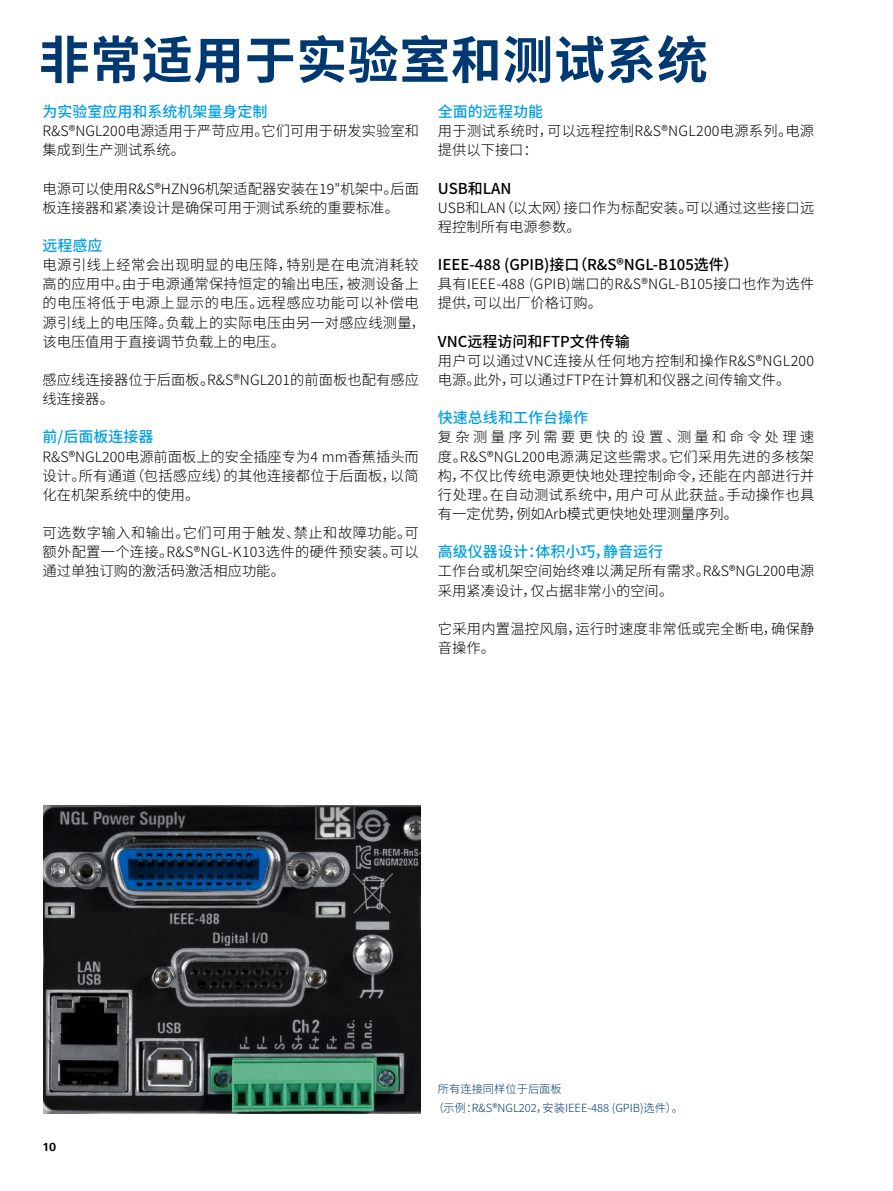
<style>
.page{position:relative;width:893px;height:1191px;background:#fff}
.page>*{position:absolute;margin:0;border:0;box-sizing:border-box;transform-origin:0 0}
.Seiten_Headline_34Pt{font:700 51px "Source Han Sans SC";letter-spacing:.01em;color:#003872}
.Absatzfett_cyan{font:500 15px "Source Han Sans SC";color:#009ee3}
.Absatzfett_schwarz{font:500 15px "Source Han Sans SC";color:#000}
.Haupttext_ohne_Absta{font:300 14.25px/19.2px "Source Han Sans SC";letter-spacing:.015em;color:#000}
.Haupttext{font:300 14.25px/19.2px "Source Han Sans SC";letter-spacing:.005em;color:#000}
.Bildunterschrift{font:300 11.25px "Source Han Sans SC";color:#003872}
.t1{font:700 11.25px "Linotype Univers 630";color:#000}
</style>
<div class="page">
<img style="left:44px;top:805px;width:376px;height:308px">
<p class="Seiten_Headline_34Pt" style="left:39px;top:31px;width:671px">非常适用于实验室和测试系统</p>
<p class="Absatzfett_cyan" style="left:43px;top:103px;width:227px">为实验室应用和系统机架量身定制</p>
<p class="Haupttext_ohne_Absta" style="left:43px;top:122px;width:378px">R&amp;S®NGL200电源适用于严苛应用。它们可用于研发实验室和集成到生产测试系统。</p>
<p class="Haupttext" style="left:43px;top:179px;width:378px">电源可以使用R&amp;S®HZN96机架适配器安装在19"机架中。后面板连接器和紧凑设计是确保可用于测试系统的重要标准。</p>
<p class="Absatzfett_cyan" style="left:43px;top:237px;width:61px">远程感应</p>
<p class="Haupttext_ohne_Absta" style="left:43px;top:255px;width:384px">电源引线上经常会出现明显的电压降，特别是在电流消耗较高的应用中。由于电源通常保持恒定的输出电压，被测设备上的电压将低于电源上显示的电压。远程感应功能可以补偿电源引线上的电压降。负载上的实际电压由另一对感应线测量，该电压值用于直接调节负载上的电压。</p>
<p class="Haupttext" style="left:43px;top:370px;width:378px">感应线连接器位于后面板。R&amp;S®NGL201的前面板也配有感应线连接器。</p>
<p class="Absatzfett_cyan" style="left:43px;top:428px;width:112px">前/后面板连接器</p>
<p class="Haupttext_ohne_Absta" style="left:43px;top:447px;width:378px;text-align:justify">R&amp;S®NGL200电源前面板上的安全插座专为4 mm香蕉插头而设计。所有通道（包括感应线）的其他连接都位于后面板，以简化在机架系统中的使用。</p>
<p class="Haupttext" style="left:43px;top:523px;width:378px;text-align:justify">可选数字输入和输出。它们可用于触发、禁止和故障功能。可额外配置一个连接。R&amp;S®NGL-K103选件的硬件预安装。可以通过单独订购的激活码激活相应功能。</p>
<p class="Absatzfett_cyan" style="left:438px;top:103px;width:106px">全面的远程功能</p>
<p class="Haupttext_ohne_Absta" style="left:438px;top:122px;width:378px">用于测试系统时，可以远程控制R&amp;S®NGL200电源系列。电源提供以下接口：</p>
<p class="Absatzfett_schwarz" style="left:438px;top:180px;width:75px">USB和LAN</p>
<p class="Haupttext_ohne_Absta" style="left:438px;top:198px;width:378px">USB和LAN（以太网）接口作为标配安装。可以通过这些接口远程控制所有电源参数。</p>
<p class="Absatzfett_schwarz" style="left:438px;top:256px;width:302px">IEEE-488 (GPIB)接口（R&amp;S®NGL-B105选件）</p>
<p class="Haupttext_ohne_Absta" style="left:438px;top:275px;width:378px">具有IEEE-488 (GPIB)端口的R&amp;S®NGL-B105接口也作为选件提供，可以出厂价格订购。</p>
<p class="Absatzfett_schwarz" style="left:438px;top:333px;width:193px">VNC远程访问和FTP文件传输</p>
<p class="Haupttext_ohne_Absta" style="left:438px;top:351px;width:378px">用户可以通过VNC连接从任何地方控制和操作R&amp;S®NGL200电源。此外，可以通过FTP在计算机和仪器之间传输文件。</p>
<p class="Absatzfett_cyan" style="left:438px;top:409px;width:151px">快速总线和工作台操作</p>
<p class="Haupttext_ohne_Absta" style="left:438px;top:428px;width:378px;text-align:justify">复杂测量序列需要更快的设置、测量和命令处理速度。R&amp;S®NGL200电源满足这些需求。它们采用先进的多核架构，不仅比传统电源更快地处理控制命令，还能在内部进行并行处理。在自动测试系统中，用户可从此获益。手动操作也具有一定优势，例如Arb模式更快地处理测量序列。</p>
<p class="Absatzfett_cyan" style="left:438px;top:543px;width:226px">高级仪器设计：体积小巧，静音运行</p>
<p class="Haupttext_ohne_Absta" style="left:438px;top:562px;width:378px">工作台或机架空间始终难以满足所有需求。R&amp;S®NGL200电源采用紧凑设计，仅占据非常小的空间。</p>
<p class="Haupttext" style="left:438px;top:619px;width:378px">它采用内置温控风扇，运行时速度非常低或完全断电，确保静音操作。</p>
<p class="t1" style="left:43px;top:1139px;width:15px">10</p>
<p class="Bildunterschrift" style="left:438px;top:1082px;width:125px">所有连接同样位于后面板</p>
<p class="Bildunterschrift" style="left:433px;top:1101px;width:252px">（示例：R&amp;S®NGL202，安装IEEE-488 (GPIB)选件）。</p>
</div>
